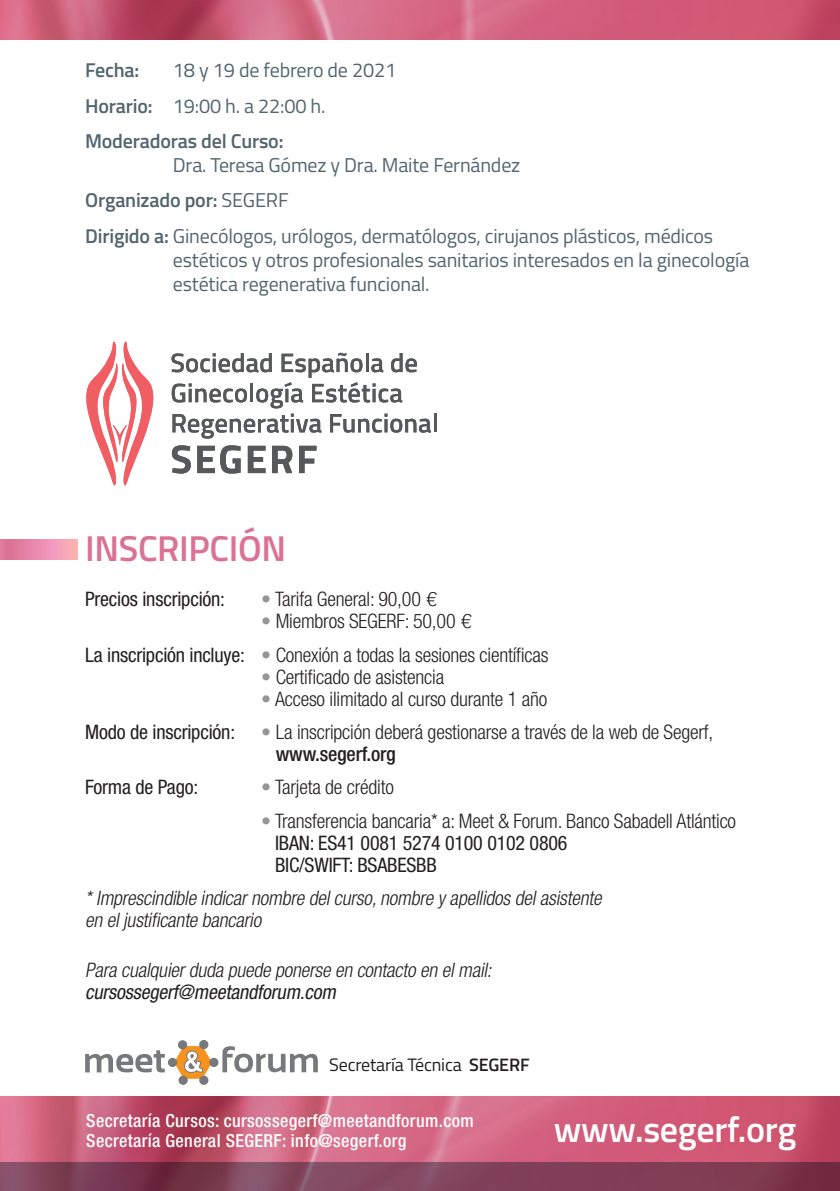
<style>
.page{position:relative;width:840px;height:1191px;background:#fff}
.page>*{position:absolute;margin:0;border:0;box-sizing:border-box;transform-origin:0 0}
.t1{font:600 36px "Titillium Web";letter-spacing:-.01em;color:#fff}
.t2{font:600 36px "Titillium Web";letter-spacing:-.01em;color:#da7295}
.t3{font:300 condensed 20px/22px "Helvetica Neue";letter-spacing:-.01em;color:#231f20}
.t4{font:20px/35.4px "Titillium Web";letter-spacing:-.01em;color:#53656e}
.t5{font:italic 300 condensed 20px/22px "Helvetica Neue";color:#231f20}
.t6{font:condensed 20px "Helvetica Neue";letter-spacing:-.01em;color:#231f20}
.t7{font:italic condensed 20px "Helvetica Neue";color:#231f20}
.t8{font:600 20px "Titillium Web";letter-spacing:-.01em;color:#53656e}
.t9{font:500 condensed 18px/20px "Helvetica Neue";letter-spacing:.02em;color:#fff}
.t10{font:18px "Titillium Web";letter-spacing:-.01em;color:#231f20}
.s1{font-weight:600}
.s2{color:#939598}
.s3{font-family:"Helvetica";font-stretch:normal}
.s4{font-weight:400}
.s5{font-weight:500}
</style>
<div class="page">
<div style="left:0;top:539px;width:77px;height:20px;background:linear-gradient(to right,#da6c97,#fcb1c2)"></div>
<svg style="left:0;top:1096px;width:839px;height:66px;background:#cd5e7a"></svg>
<svg style="left:0;top:1162px;width:839px;height:29px;background:#7e3f56"></svg>
<svg style="left:0;top:0;width:839px;height:40px;background:#ce5e7a"></svg>
<div style="left:168px;top:1057px;width:9px;height:10px;background:#76787b;border-radius:50%"></div>
<div style="left:178px;top:1040px;width:9px;height:9px;background:#76787b;border-radius:50%"></div>
<div style="left:199px;top:1040px;width:9px;height:9px;background:#76787b;border-radius:50%"></div>
<div style="left:209px;top:1057px;width:9px;height:10px;background:#76787b;border-radius:50%"></div>
<div style="left:199px;top:1075px;width:9px;height:9px;background:#76787b;border-radius:50%"></div>
<div style="left:178px;top:1075px;width:10px;height:9px;background:#76787b;border-radius:50%"></div>
<svg style="left:222px;top:1046px;width:95px;height:26px"></svg>
<svg style="left:174px;top:1046px;width:38px;height:32px"></svg>
<svg style="left:85px;top:1050px;width:80px;height:22px"></svg>
<svg style="left:171px;top:353px;width:259px;height:85px"></svg>
<hr style="left:433px;top:413px;width:3px;height:19px;background:#57585a">
<svg style="left:172px;top:445px;width:19px;height:28px"></svg>
<svg style="left:197px;top:445px;width:43px;height:28px"></svg>
<svg style="left:248px;top:446px;width:17px;height:27px"></svg>
<svg style="left:272px;top:446px;width:20px;height:27px"></svg>
<svg style="left:299px;top:446px;width:17px;height:27px"></svg>
<svg style="left:86px;top:341px;width:68px;height:145px"></svg>
<p class="t4" style="left:85px;top:52px;width:312px;text-indent:88px">18 y 19 de febrero de 2021<br><span class="s1">Horario:</span> 19:00 h. a 22:00 h.<br><span class="s1">Moderadoras del Curso:</span></p>
<p class="t4" style="left:85px;top:146px;width:629px;text-indent:88px">Dra. Teresa Gómez y Dra. Maite Fernández<br><span class="s1">Organizado por:</span> SEGERF<br><span class="s1">Dirigido a:</span> Ginecólogos, urólogos, dermatólogos, cirujanos plásticos, médicos</p>
<p class="t4" style="left:173px;top:247px;width:577px;line-height:24px">estéticos y otros profesionales sanitarios interesados en la ginecología estética regenerativa funcional.</p>
<p class="t8" style="left:85px;top:55px;width:56px">Fecha:</p>
<h1 class="t2" style="left:85px;top:522px;width:202px">INSCRIPCIÓN</h1>
<p class="t6" style="left:85px;top:587px;width:141px">Precios inscripción:</p>
<p class="t3" style="left:261px;top:588px;width:177px"><span class="s2">•</span> Tarifa General: 90,00 <span class="s3">€</span></p>
<p class="t3" style="left:85px;top:604px;width:464px;line-height:33.4px;text-indent:176px"><span class="s2">•</span> Miembros SEGERF: 50,00 <span class="s3">€<br></span><span class="s4">La inscripción incluye:</span> <span class="s2">•</span> Conexión a todas la sesiones científicas</p>
<p class="t3" style="left:261px;top:665px;width:184px"><span class="s2">•</span> Certificado de asistencia</p>
<p class="t3" style="left:261px;top:687px;width:287px"><span class="s2">•</span> Acceso ilimitado al curso durante 1 año</p>
<p class="t6" style="left:85px;top:720px;width:151px">Modo de inscripción:</p>
<p class="t3" style="left:275px;top:721px;width:438px;text-indent:-14px"><span class="s2">•</span> La inscripción deberá gestionarse a través de la web de Segerf, <span class="s5">www.segerf.org</span></p>
<p class="t6" style="left:85px;top:775px;width:115px">Forma de Pago:</p>
<p class="t3" style="left:261px;top:776px;width:134px"><span class="s2">•</span> Tarjeta de crédito</p>
<p class="t3" style="left:275px;top:809px;width:462px;text-indent:-14px"><span class="s2">•</span> Transferencia bancaria* a: Meet &amp; Forum. Banco Sabadell Atlántico<br><span class="s4">IBAN: ES41 0081 5274 0100 0102 0806<br>BIC/SWIFT: BSABESBB</span></p>
<p class="t5" style="left:85px;top:887px;width:521px">*Imprescindible indicarnombre delcurso,nombre yapellidosdelasistente en eljustificante bancario</p>
<p class="t5" style="left:85px;top:958px;width:412px">Para cualquierduda puede ponerse en contacto en elmail:</p>
<p class="t7" style="left:85px;top:980px;width:256px">cursossegerf@meetandforum.com</p>
<p class="t10" style="left:329px;top:1051px;width:202px">Secretaría Técnica <span class="s1">SEGERF</span></p>
<p class="t9" style="left:86px;top:1110px;width:389px">Secretaría Cursos: cursossegerf@meetandforum.com<br>Secretaría General SEGERF: info@segerf.org</p>
<h1 class="t1" style="left:553px;top:1101px;width:244px">www.segerf.org</h1>
</div>
